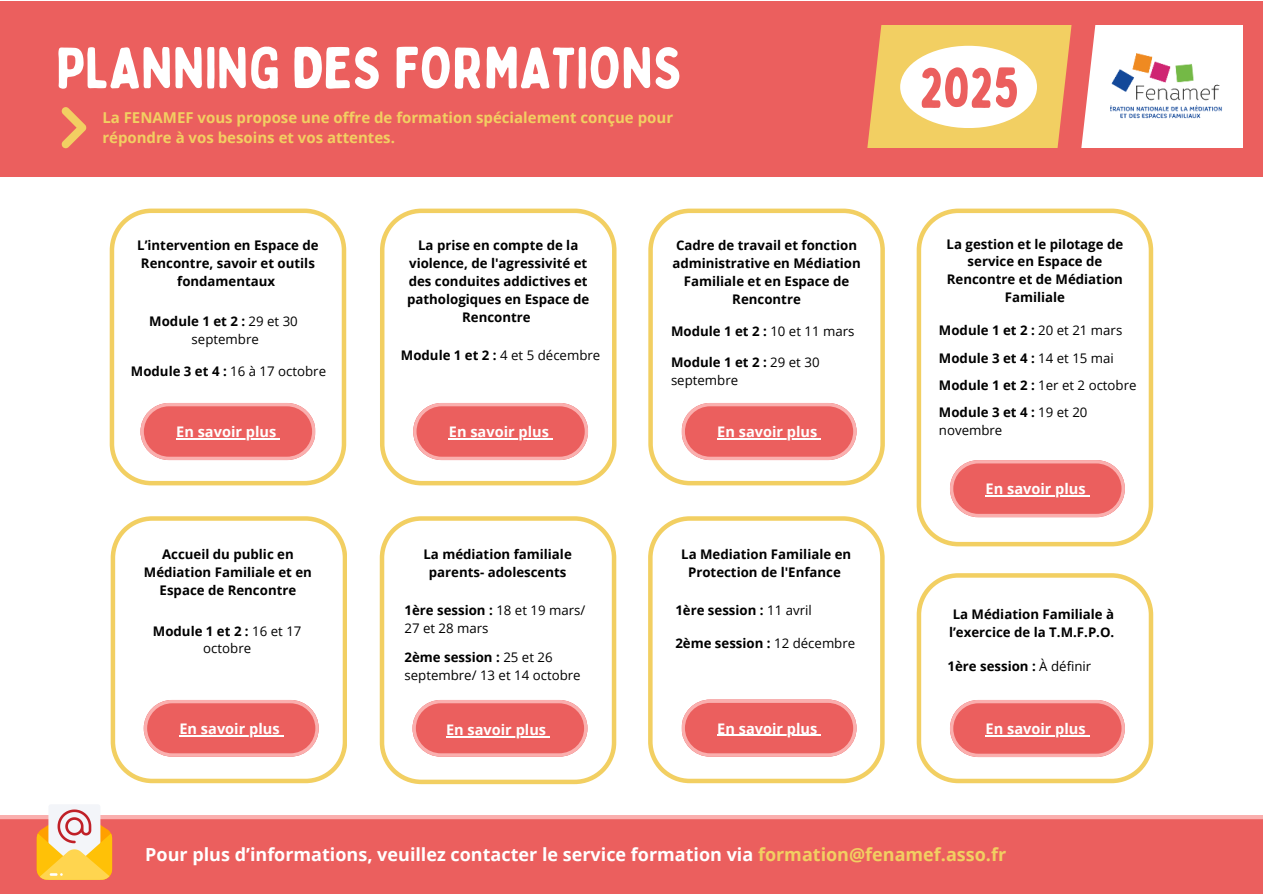
<style>
.page{position:relative;width:1263px;height:894px;background:#fff}
.page>*{position:absolute;margin:0;border:0;box-sizing:border-box;transform-origin:0 0}
.t1{font:58.2px "Bobby Jones Soft";color:#fff}
.t2{font:56.55px "Bobby Jones Soft";color:#eb5f5e}
.t3{font:700 18px "Open Sans";color:#fff}
.t4{font:700 15px/20.2px "Open Sans";color:#f2cf62}
.t5{font:700 14.55px "Open Sans";color:#fff}
.t6{font:700 13.2px/17.9px "Open Sans";color:#000;text-align:center}
.t7{font:13.2px/17.9px "Open Sans";color:#000}
.s1{font-weight:700}
.s2{font-weight:400}
.s3{color:#f2cf62}
</style>
<div class="page">
<div style="left:0;top:2px;width:1263px;height:175px;background:#eb5f5e"></div>
<div style="left:1076px;top:26px;width:166px;height:122px;background:#fff"></div>
<img style="left:1111px;top:53px;width:111px;height:66px">
<div style="left:863px;top:26px;width:213px;height:122px;background:#f2cf62"></div>
<div style="left:900px;top:46px;width:137px;height:82px;background:#fff;border-radius:50%"></div>
<svg style="left:829px;top:1px;width:69px;height:147px"></svg>
<svg style="left:1041px;top:1px;width:70px;height:147px"></svg>
<svg style="left:110px;top:208px;width:236px;height:277px"></svg>
<svg style="left:917px;top:208px;width:236px;height:338px"></svg>
<svg style="left:380px;top:208px;width:236px;height:277px"></svg>
<svg style="left:648px;top:516px;width:236px;height:267px"></svg>
<svg style="left:648px;top:208px;width:237px;height:277px"></svg>
<svg style="left:140px;top:403px;width:175px;height:56px;background:#ee7675"></svg>
<svg style="left:413px;top:403px;width:175px;height:56px;background:#ee7675"></svg>
<svg style="left:682px;top:403px;width:174px;height:56px;background:#ee7574"></svg>
<svg style="left:111px;top:516px;width:236px;height:267px"></svg>
<svg style="left:380px;top:516px;width:236px;height:268px"></svg>
<svg style="left:412px;top:699px;width:175px;height:57px;background:#ee7978"></svg>
<svg style="left:682px;top:699px;width:174px;height:57px;background:#ee7776"></svg>
<svg style="left:950px;top:460px;width:175px;height:56px;background:#ee7675"></svg>
<svg style="left:61px;top:107px;width:26px;height:41px"></svg>
<svg style="left:144px;top:699px;width:175px;height:57px;background:#ee7978"></svg>
<svg style="left:917px;top:573px;width:236px;height:210px"></svg>
<svg style="left:950px;top:699px;width:175px;height:57px;background:#ee7877"></svg>
<div style="left:0;top:815px;width:1263px;height:78px;background:#eb5f5e"></div>
<svg style="left:37px;top:805px;width:75px;height:74px"></svg>
<h1 class="t1" style="left:56px;top:32px;width:629px">PLANNING DES FORMATIONS</h1>
<p class="t4" style="left:102px;top:107px;width:572px">La FENAMEF vous propose une offre de formation spécialement conçue pour répondre à vos besoins et vos attentes.</p>
<h2 class="t2" style="left:919px;top:52px;width:103px">2025</h2>
<p class="t6" style="left:137px;top:236px;width:183px">L’intervention en Espace de<br>Rencontre, savoir et outils fondamentaux</p>
<p class="t6" style="left:407px;top:236px;width:184px">La prise en compte de la violence, de l'agressivité et des conduites addictives et pathologiques en Espace de<br>Rencontre</p>
<p class="t6" style="left:672px;top:236px;width:190px">Cadre de travail et fonction administrative en Médiation<br>Familiale et en Espace de<br>Rencontre</p>
<p class="t6" style="left:947px;top:234px;width:178px">La gestion et le pilotage de service en Espace de<br>Rencontre et de Médiation<br>Familiale</p>
<p class="t7" style="left:149px;top:312px;width:150px;text-align:center"><span class="s1">Module 1 et 2 :</span> 29 et 30 septembre</p>
<p class="t7" style="left:131px;top:361px;width:197px"><span class="s1">Module 3 et 4 :</span> 16 à 17 octobre</p>
<p class="t6" style="left:939px;top:316px;width:199px;line-height:27.2px;text-align:left">Module 1 et 2 : <span class="s2">20 et 21 mars<br></span>Module 3 et 4 : <span class="s2">14 et 15 mai<br></span>Module 1 et 2 : <span class="s2">1er et 2 octobre<br></span>Module 3 et 4 : <span class="s2">19 et 20</span></p>
<p class="t7" style="left:939px;top:420px;width:65px">novembre</p>
<p class="t6" style="left:671px;top:322px;width:185px">Module 1 et 2 : <span class="s2">10 et 11 mars</span></p>
<p class="t7" style="left:671px;top:352px;width:150px"><span class="s1">Module 1 et 2 :</span> 29 et 30 septembre</p>
<p class="t7" style="left:401px;top:345px;width:201px"><span class="s1">Module 1 et 2 :</span> 4 et 5 décembre</p>
<p class="t5" style="left:176px;top:421px;width:102px">En savoir plus</p>
<p class="t5" style="left:449px;top:421px;width:102px">En savoir plus</p>
<p class="t5" style="left:717px;top:421px;width:102px">En savoir plus</p>
<p class="t6" style="left:144px;top:544px;width:170px">Accueil du public en<br>Médiation Familiale et en<br>Espace de Rencontre</p>
<p class="t7" style="left:153px;top:621px;width:150px;text-align:center"><span class="s1">Module 1 et 2 :</span> 16 et 17 octobre</p>
<p class="t5" style="left:179px;top:718px;width:102px">En savoir plus</p>
<p class="t6" style="left:423px;top:544px;width:150px">La médiation familiale parents- adolescents</p>
<p class="t7" style="left:404px;top:600px;width:182px"><span class="s1">1ère session :</span> 18 et 19 mars/<br>27 et 28 mars</p>
<p class="t7" style="left:404px;top:648px;width:178px"><span class="s1">2ème session :</span> 25 et 26 septembre/ 13 et 14 octobre</p>
<p class="t6" style="left:681px;top:544px;width:171px">La Mediation Familiale en<br>Protection de l'Enfance</p>
<p class="t6" style="left:675px;top:600px;width:138px">1ère session : <span class="s2">11 avril</span></p>
<p class="t6" style="left:675px;top:634px;width:181px">2ème session : <span class="s2">12 décembre</span></p>
<p class="t5" style="left:446px;top:719px;width:102px">En savoir plus</p>
<p class="t5" style="left:717px;top:718px;width:102px">En savoir plus</p>
<p class="t5" style="left:986px;top:478px;width:102px">En savoir plus</p>
<p class="t6" style="left:949px;top:604px;width:167px;text-align:left">La Médiation Familiale à l’exercice de la T.M.F.P.O.</p>
<p class="t6" style="left:947px;top:657px;width:145px">1ère session : <span class="s2">À définir</span></p>
<p class="t5" style="left:986px;top:718px;width:102px">En savoir plus</p>
<h3 class="t3" style="left:145px;top:841px;width:862px">Pour plus d’informations, veuillez contacter le service formation via <span class="s3">formation@fenamef.asso.fr</span></h3>
</div>
